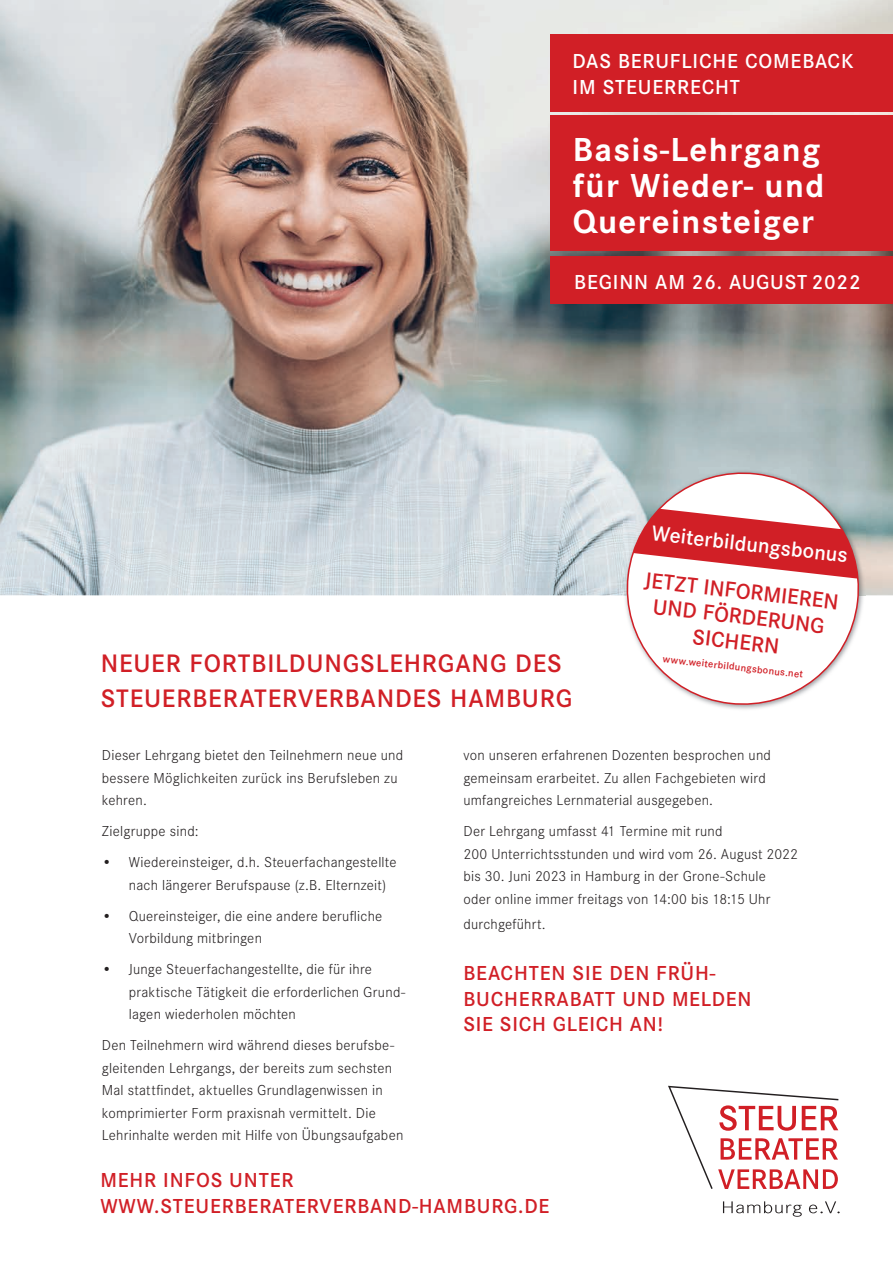
<style>
.page{position:relative;width:893px;height:1263px;background:#fff}
.page>*{position:absolute;margin:0;border:0;box-sizing:border-box;transform-origin:0 0}
.t1{font:700 41.25px "Corporate S";letter-spacing:.04em;color:#fff}
.t2{font:700 34.5px/36px "Corporate S";letter-spacing:.04em;color:#fff;text-align:justify}
.t3{font:600 26.25px/34.5px "Corporate S";letter-spacing:.03em;color:#d11f26}
.t4{font:600 22.5px/25.5px "Corporate S";color:#d11f26;text-align:center}
.t5{font:600 22.05px "Corporate S";color:#fff}
.t6{font:600 21px/25.5px "Corporate S";letter-spacing:.04em;color:#d11f26}
.t7{font:600 21px/25.5px "Corporate S";letter-spacing:.04em;color:#fff}
.t8{font:300 15px/22.5px "Corporate S";letter-spacing:.015em;color:#231f20}
.t9{font:600 10.5px "Corporate S";color:#d11f26}
</style>
<div class="page">
<img style="left:0;top:0;width:893px;height:595px">
<div style="left:551px;top:34px;width:342px;height:77px;background:#d11f26"></div>
<div style="left:551px;top:115px;width:342px;height:136px;background:#d11f26"></div>
<div style="left:551px;top:256px;width:342px;height:48px;background:#d11f26"></div>
<svg style="left:620px;top:466px;width:245px;height:244px"></svg>
<svg style="left:723px;top:1201px;width:117px;height:16px"></svg>
<svg style="left:668px;top:1086px;width:170px;height:103px"></svg>
<h3 class="t7" style="left:573px;top:49px;width:282px">DAS BERUFLICHE COMEBACK<br>IM STEUERRECHT</h3>
<h1 class="t1" style="left:573px;top:55px;width:332px">Fachassistent/in</h1>
<h2 class="t2" style="left:573px;top:132px;width:253px">Basis-Lehrgang für Wieder- und Quereinsteiger</h2>
<h3 class="t7" style="left:574px;top:269px;width:288px">BEGINN AM 26. AUGUST 2022</h3>
<h3 class="t3" style="left:101px;top:646px;width:473px">NEUER FORTBILDUNGSLEHRGANG DES<br>STEUERBERATERVERBANDES HAMBURG</h3>
<h3 class="t5" style="left:654px;top:520px;width:199px;rotate:7deg">Weiterbildungsbonus</h3>
<h3 class="t4" style="left:646px;top:568px;width:197px;rotate:6deg">JETZT INFORMIEREN<br>UND FÖRDERUNG<br>SICHERN</h3>
<p class="t9" style="left:663px;top:653px;width:143px;rotate:6deg">www.weiterbildungs bonus.net</p>
<p class="t8" style="left:102px;top:744px;width:303px">Dieser Lehrgang bietet den Teilnehmern neue und bessere Möglichkeiten zurück ins Berufsleben zu kehren.</p>
<p class="t8" style="left:102px;top:820px;width:98px">Zielgruppe sind:</p>
<p class="t8" style="left:129px;top:851px;width:269px;text-indent:-27px">• Wiedereinsteiger, d.h. Steuerfachangestellte nach längerer Berufspause (z.B. Elternzeit)</p>
<p class="t8" style="left:129px;top:904px;width:255px;text-indent:-27px">• Quereinsteiger, die eine andere berufliche<br>Vorbildung mitbringen</p>
<p class="t8" style="left:129px;top:958px;width:278px;text-indent:-27px">• Junge Steuerfachangestellte, die für ihre praktische Tätigkeit die erforderlichen Grund&shy;lagen wiederholen möchten</p>
<p class="t8" style="left:102px;top:1034px;width:303px">Den Teilnehmern wird während dieses berufsbe&shy;gleitenden Lehrgangs, der bereits zum sechsten Mal stattfindet, aktuelles Grundlagenwissen in komprimierter Form praxisnah vermittelt. Die Lehrinhalte werden mit Hilfe von Übungsaufgaben</p>
<p class="t8" style="left:463px;top:744px;width:309px">von unseren erfahrenen Dozenten besprochen und gemeinsam erarbeitet. Zu allen Fachgebieten wird umfangreiches Lernmaterial ausgegeben.</p>
<p class="t8" style="left:463px;top:820px;width:336px">Der Lehrgang umfasst 41 Termine mit rund<br>200 Unterrichtsstunden und wird vom 26. August 2022 bis 30. Juni 2023 in Hamburg in der Grone-Schule<br>oder online immer freitags von 14:00 bis 18:15 Uhr</p>
<p class="t8" style="left:463px;top:913px;width:84px">durchgeführt.</p>
<h3 class="t6" style="left:463px;top:960px;width:290px">BEACHTEN SIE DEN FRÜH-<br>BUCHERRABATT UND MELDEN<br>SIE SICH GLEICH AN!</h3>
<h3 class="t6" style="left:100px;top:1168px;width:451px">MEHR INFOS UNTER<br>WWW.STEUERBERATERVERBAND-HAMBURG.DE</h3>
</div>
